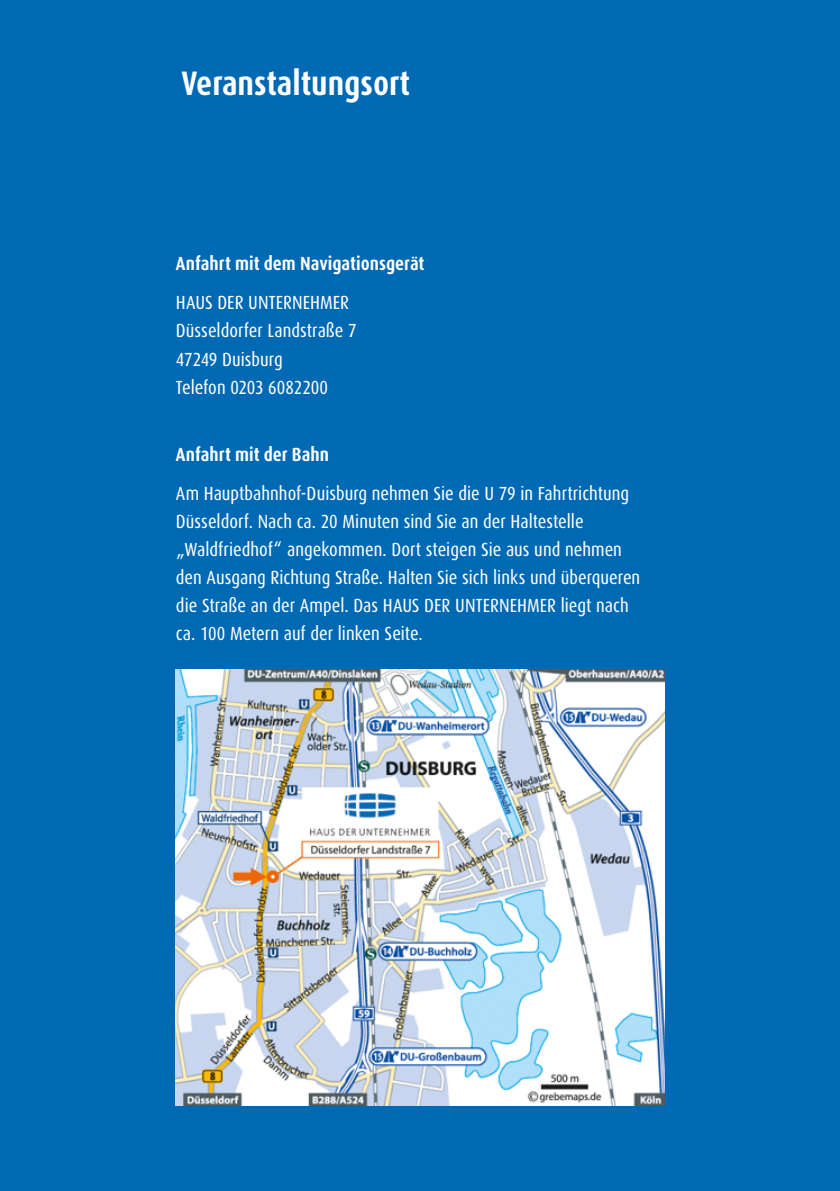
<style>
.page{position:relative;width:840px;height:1191px;background:#fff}
.page>*{position:absolute;margin:0;border:0;box-sizing:border-box;transform-origin:0 0}
.t1{font:700 34px "Dax Condensed";color:#fff}
.t2{font:19px/28px "Dax Condensed";color:#fff}
.t3{font:700 19px "Dax Condensed";letter-spacing:.005em;color:#fff}
</style>
<div class="page">
<div style="left:0;top:0;width:839px;height:1191px;background:#0069b4"></div>
<img style="left:176px;top:669px;width:487px;height:437px">
<h1 class="t1" style="left:181px;top:64px;width:230px">Veranstaltungsort</h1>
<p class="t3" style="left:176px;top:253px;width:250px">Anfahrt mit dem Navigationsgerät</p>
<p class="t2" style="left:176px;top:289px;width:182px">HAUS DER UNTERNEHMER<br>Düsseldorfer Landstraße 7<br>47249 Duisburg<br>Telefon 0203 6082200</p>
<p class="t3" style="left:176px;top:444px;width:155px">Anfahrt mit der Bahn</p>
<p class="t2" style="left:176px;top:480px;width:465px">Am Hauptbahnhof-Duisburg nehmen Sie die U 79 in Fahrtrichtung Düsseldorf. Nach ca. 20 Minuten sind Sie an der Haltestelle „Waldfriedhof“ angekommen. Dort steigen Sie aus und nehmen den Ausgang Richtung Straße. Halten Sie sich links und überqueren die Straße an der Ampel. Das HAUS DER UNTERNEHMER liegt nach ca. 100 Metern auf der linken Seite.</p>
</div>
